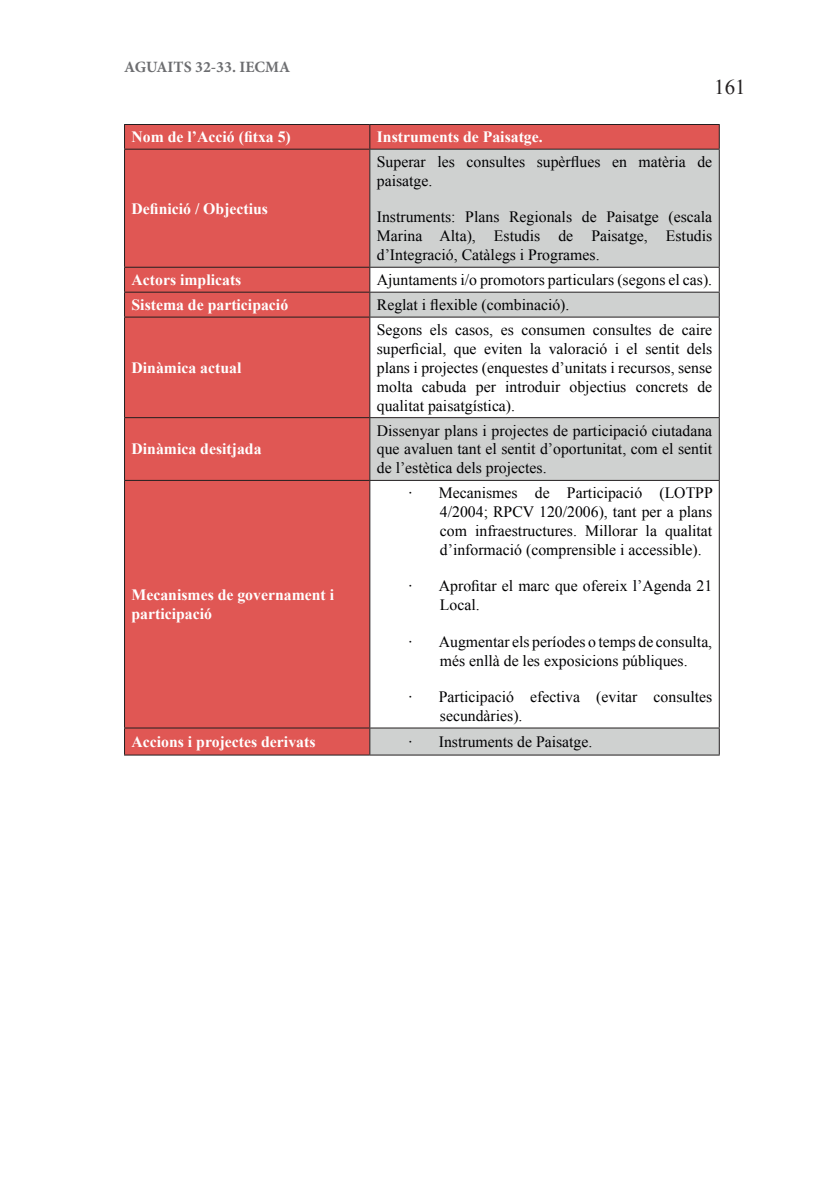
<style>
.page{position:relative;width:819px;height:1191px;background:#fff}
.page>*{position:absolute;margin:0;border:0;box-sizing:border-box;transform-origin:0 0}
.t1{font:21px "Times New Roman";color:#231f20}
.t2{font:15.75px/18.9px "Times New Roman";color:#000002;text-align:justify}
.t3{font:700 15.75px/18.9px "Times New Roman";color:#fff}
.t4{font:700 15.75px "Minion Pro";color:#6c6d70}
</style>
<div class="page">
<div style="left:125px;top:125px;width:593px;height:629px;background:#e05754"></div>
<svg style="left:370px;top:150px;width:348px;height:604px"></svg>
<hr style="left:124px;top:124px;width:246px;height:1px;background:#231f20">
<svg style="left:124px;top:125px;width:1px;height:24px"></svg>
<hr style="left:370px;top:124px;width:349px;height:1px;background:#231f20">
<svg style="left:369px;top:125px;width:1px;height:24px"></svg>
<svg style="left:718px;top:125px;width:1px;height:24px"></svg>
<hr style="left:124px;top:149px;width:246px;height:1px;background:#231f20">
<hr style="left:124px;top:150px;width:1px;height:117px;background:#231f20">
<hr style="left:370px;top:149px;width:349px;height:1px;background:#231f20">
<hr style="left:369px;top:150px;width:1px;height:117px;background:#231f20">
<hr style="left:718px;top:150px;width:1px;height:117px;background:#231f20">
<hr style="left:124px;top:267px;width:246px;height:1px;background:#231f20">
<hr style="left:370px;top:267px;width:349px;height:1px;background:#231f20">
<hr style="left:124px;top:292px;width:246px;height:1px;background:#231f20">
<svg style="left:124px;top:268px;width:1px;height:49px"></svg>
<hr style="left:370px;top:292px;width:349px;height:1px;background:#231f20">
<svg style="left:369px;top:268px;width:1px;height:49px"></svg>
<svg style="left:718px;top:268px;width:1px;height:49px"></svg>
<hr style="left:124px;top:317px;width:246px;height:1px;background:#231f20">
<hr style="left:124px;top:317px;width:1px;height:100px;background:#231f20">
<hr style="left:370px;top:317px;width:349px;height:1px;background:#231f20">
<hr style="left:369px;top:317px;width:1px;height:100px;background:#231f20">
<hr style="left:718px;top:317px;width:1px;height:100px;background:#231f20">
<hr style="left:124px;top:417px;width:246px;height:1px;background:#231f20">
<hr style="left:124px;top:418px;width:1px;height:62px;background:#231f20">
<hr style="left:370px;top:417px;width:349px;height:1px;background:#231f20">
<hr style="left:369px;top:418px;width:1px;height:62px;background:#231f20">
<hr style="left:718px;top:418px;width:1px;height:62px;background:#231f20">
<hr style="left:124px;top:480px;width:246px;height:1px;background:#231f20">
<hr style="left:124px;top:481px;width:1px;height:246px;background:#231f20">
<hr style="left:370px;top:480px;width:349px;height:1px;background:#231f20">
<hr style="left:369px;top:481px;width:1px;height:246px;background:#231f20">
<hr style="left:718px;top:481px;width:1px;height:246px;background:#231f20">
<hr style="left:124px;top:727px;width:246px;height:1px;background:#231f20">
<svg style="left:124px;top:728px;width:1px;height:26px"></svg>
<hr style="left:370px;top:727px;width:349px;height:1px;background:#231f20">
<svg style="left:369px;top:728px;width:1px;height:26px"></svg>
<svg style="left:718px;top:728px;width:1px;height:26px"></svg>
<hr style="left:124px;top:754px;width:246px;height:1px;background:#231f20">
<hr style="left:370px;top:754px;width:349px;height:1px;background:#231f20">
<p class="t4" style="left:124px;top:56px;width:168px">AGUAITS 32-33. IECMA</p>
<p class="t3" style="left:131px;top:127px;width:161px">Nom de l’Acció (fitxa 5)</p>
<p class="t3" style="left:377px;top:127px;width:167px">instruments de paisatge.</p>
<h1 class="t1" style="left:714px;top:73px;width:33px">161</h1>
<p class="t3" style="left:131px;top:198px;width:138px">Definició / Objectius</p>
<p class="t2" style="left:377px;top:152px;width:337px">Superar les consultes supèrflues en matèria de paisatge.</p>
<p class="t2" style="left:377px;top:207px;width:337px">Instruments: Plans Regionals de Paisatge (escala Marina Alta), Estudis de Paisatge, Estudis d’Integració, Catàlegs i Programes.</p>
<p class="t3" style="left:131px;top:270px;width:111px">actors implicats</p>
<p class="t2" style="left:377px;top:270px;width:337px">Ajuntaments i/o promotors particulars (segons el cas).</p>
<p class="t3" style="left:131px;top:295px;width:158px">sistema de participació</p>
<p class="t2" style="left:377px;top:295px;width:194px">Reglat i flexible (combinació).</p>
<p class="t3" style="left:131px;top:357px;width:111px">dinàmica actual</p>
<p class="t3" style="left:131px;top:439px;width:131px">dinàmica desitjada</p>
<p class="t3" style="left:131px;top:585px;width:204px">mecanismes de governament i participació</p>
<p class="t2" style="left:377px;top:320px;width:337px">Segons els casos, es consumen consultes de caire superficial, que eviten la valoració i el sentit dels plans i projectes (enquestes d’unitats i recursos, sense molta cabuda per introduir objectius concrets de qualitat paisatgística).</p>
<p class="t2" style="left:377px;top:420px;width:337px">Dissenyar plans i projectes de participació ciutadana que avaluen tant el sentit d’oportunitat, com el sentit de l’estètica dels projectes.</p>
<p class="t2" style="left:440px;top:483px;width:274px;text-indent:-32px">· Mecanismes de Participació (LOTPP 4/2004; RPCV 120/2006), tant per a plans com infraestructures. Millorar la qualitat d’informació (comprensible i accessible).</p>
<p class="t2" style="left:440px;top:576px;width:274px;text-indent:-32px">· Aprofitar el marc que ofereix l’Agenda 21<br>Local.</p>
<p class="t2" style="left:408px;top:632px;width:305px;text-align:center">· Augmentar els períodes o temps de consulta, més enllà de les exposicions públiques.</p>
<p class="t2" style="left:440px;top:687px;width:274px;text-indent:-32px">· Participació efectiva (evitar consultes secundàries).</p>
<p class="t3" style="left:131px;top:731px;width:185px">accions i projectes derivats</p>
<p class="t2" style="left:408px;top:732px;width:185px">· Instruments de Paisatge.</p>
</div>
